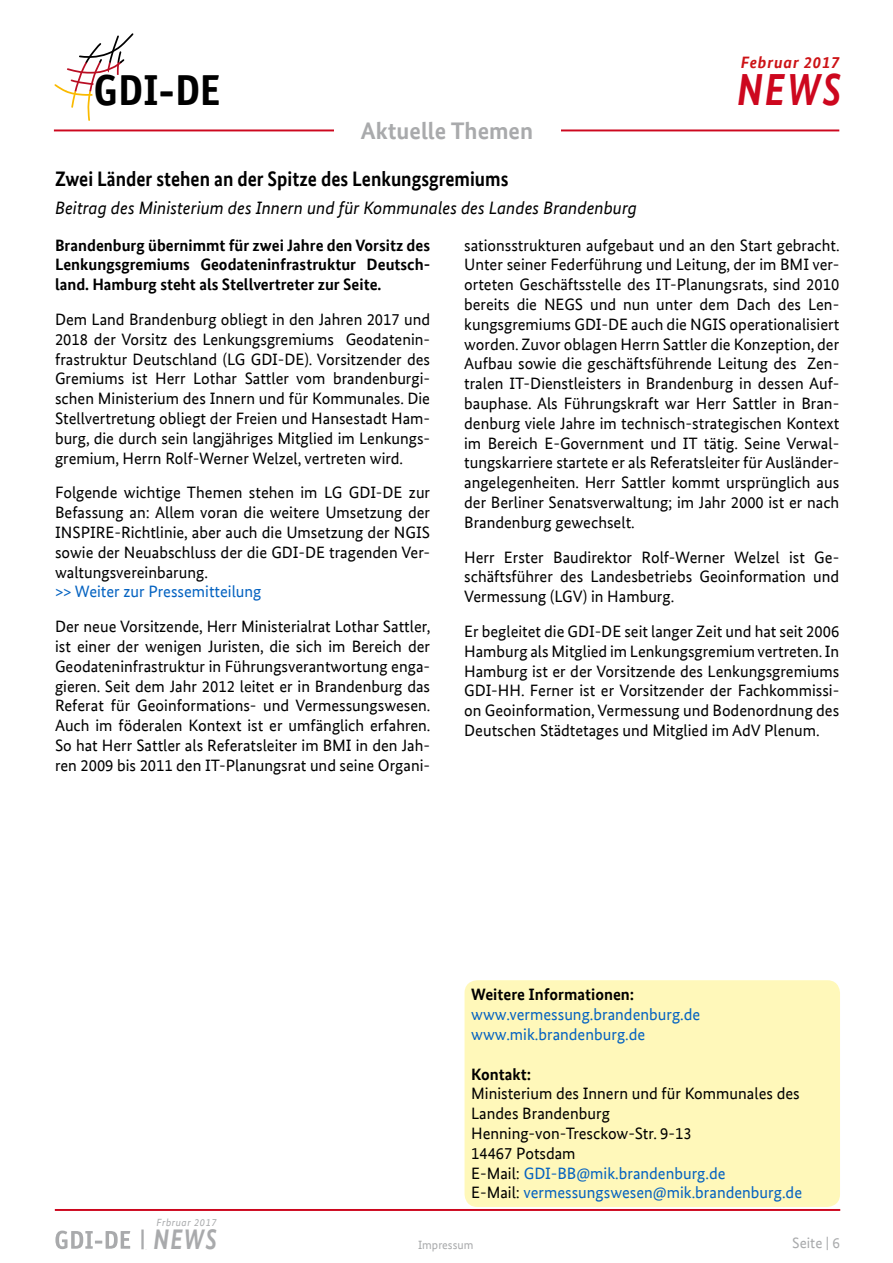
<style>
.page{position:relative;width:893px;height:1263px;background:#fff}
.page>*{position:absolute;margin:0;border:0;box-sizing:border-box;transform-origin:0 0}
.t1{font:italic 700 45px "Bundes Sans Web";color:#cd071e;scale:.85 1}
.t2{font:700 43.5px "Officina Sans";color:#000}
.t3{font:italic 700 28.35px "Bundes Sans Web";color:#a9aaac;scale:.82 1}
.t4{font:700 24px "Bundes Sans Web";color:#a9aaac}
.Überschrift{font:700 21px "Bundes Sans Web";color:#000;scale:.91 1}
.Überschrift-2{font:italic 18px "Bundes Sans Web";color:#000}
.Fliesstext{font:16.5px/19.8px "Bundes Sans Web";color:#000;text-align:justify}
.Fliesstext-2{font:700 16.5px/19.8px "Bundes Sans Web";color:#000;text-align:justify}
.Fliesstext-3{font:16.5px "Bundes Sans Web";color:#0563c1}
.t5{font:italic 700 16.5px "Bundes Sans Web";letter-spacing:.05em;color:#cd1316}
.t6{font:15px "Bundes Sans Web";color:#a9aaac}
.t7{font:12px "Bundes Sans Web";color:#a9aaac}
.t8{font:italic 10.35px "Bundes Sans Web";letter-spacing:.05em;color:#a9aaac}
.s1{color:#000}
</style>
<div class="page">
<hr style="left:54px;top:129px;width:785px;height:2px;background:#cd071e">
<svg style="left:54px;top:33px;width:80px;height:88px"></svg>
<hr style="left:55px;top:1209px;width:785px;height:2px;background:#cd071e">
<svg style="left:151px;top:1210px;width:69px;height:1px"></svg>
<svg style="left:55px;top:1229px;width:89px;height:21px"></svg>
<div style="left:464px;top:980px;width:376px;height:227px;background:#fff8ba;border-radius:13px"></div>
<div style="left:334px;top:115px;width:226px;height:29px;background:#fff"></div>
<p class="t5" style="left:741px;top:53px;width:100px">Februar 2017</p>
<h2 class="t2" style="left:93px;top:63px;width:128px">GDI-DE</h2>
<h1 class="t1" style="left:737px;top:63px;width:124px">NEWS</h1>
<p class="t4" style="left:361px;top:117px;width:174px">Aktuelle Themen</p>
<p class="Überschrift" style="left:55px;top:167px;width:500px">Zwei Länder stehen an der Spitze des Lenkungsgremiums</p>
<p class="Überschrift-2" style="left:55px;top:197px;width:583px">Beitrag des Ministerium des Innern und für Kommunales des Landes Brandenburg</p>
<p class="Fliesstext-2" style="left:55px;top:235px;width:377px">Brandenburg übernimmt für zwei Jahre den Vorsitz des Lenkungsgremiums Geodateninfrastruktur Deutsch&shy;land. Hamburg steht als Stellvertreter zur Seite.</p>
<p class="Fliesstext" style="left:55px;top:309px;width:377px">Dem Land Brandenburg obliegt in den Jahren 2017 und 2018 der Vorsitz des Lenkungsgremiums Geodatenin&shy;frastruktur Deutschland (LG GDI-DE). Vorsitzender des Gremiums ist Herr Lothar Sattler vom brandenburgi&shy;schen Ministerium des Innern und für Kommunales. Die Stellvertretung obliegt der Freien und Hansestadt Ham&shy;burg, die durch sein langjähriges Mitglied im Lenkungs&shy;gremium, Herrn Rolf-Werner Welzel, vertreten wird.</p>
<p class="Fliesstext" style="left:55px;top:483px;width:377px">Folgende wichtige Themen stehen im LG GDI-DE zur Befassung an: Allem voran die weitere Umsetzung der INSPIRE-Richtlinie, aber auch die Umsetzung der NGIS sowie der Neuabschluss der die GDI-DE tragenden Ver&shy;waltungsvereinbarung.</p>
<p class="Fliesstext-3" style="left:55px;top:582px;width:208px">&gt;&gt; Weiter zur Pressemitteilung</p>
<p class="Fliesstext" style="left:55px;top:617px;width:377px">Der neue Vorsitzende, Herr Ministerialrat Lothar Sattler, ist einer der wenigen Juristen, die sich im Bereich der Geodateninfrastruktur in Führungsverantwortung enga&shy;gieren. Seit dem Jahr 2012 leitet er in Brandenburg das Referat für Geoinformations- und Vermessungswesen.<br>Auch im föderalen Kontext ist er umfänglich erfahren.<br>So hat Herr Sattler als Referatsleiter im BMI in den Jah&shy;ren 2009 bis 2011 den IT-Planungsrat und seine Organi-</p>
<p class="Fliesstext" style="left:464px;top:235px;width:377px">sationsstrukturen aufgebaut und an den Start gebracht.<br>Unter seiner Federführung und Leitung, der im BMI ver&shy;orteten Geschäftsstelle des IT-Planungsrats, sind 2010 bereits die NEGS und nun unter dem Dach des Len&shy;kungsgremiums GDI-DE auch die NGIS operationalisiert worden. Zuvor oblagen Herrn Sattler die Konzeption, der Aufbau sowie die geschäftsführende Leitung des Zen&shy;tralen IT-Dienstleisters in Brandenburg in dessen Auf&shy;bauphase. Als Führungskraft war Herr Sattler in Bran&shy;denburg viele Jahre im technisch-strategischen Kontext im Bereich E-Government und IT tätig. Seine Verwal&shy;tungskarriere startete er als Referatsleiter für Ausländer&shy;angelegenheiten. Herr Sattler kommt ursprünglich aus der Berliner Senatsverwaltung; im Jahr 2000 ist er nach Brandenburg gewechselt.</p>
<p class="Fliesstext" style="left:464px;top:547px;width:377px">Herr Erster Baudirektor Rolf-Werner Welzel ist Ge&shy;schäftsführer des Landesbetriebs Geoinformation und Vermessung (LGV) in Hamburg.</p>
<p class="Fliesstext" style="left:464px;top:621px;width:377px">Er begleitet die GDI-DE seit langer Zeit und hat seit 2006<br>Hamburg als Mitglied im Lenkungsgremium vertreten. In Hamburg ist er der Vorsitzende des Lenkungsgremiums GDI-HH. Ferner ist er Vorsitzender der Fachkommissi&shy;on Geoinformation, Vermessung und Bodenordnung des Deutschen Städtetages und Mitglied im AdV Plenum.</p>
<p class="t8" style="left:157px;top:1216px;width:61px">Frbruar 2017</p>
<p class="Fliesstext-2" style="left:471px;top:985px;width:165px">Weitere Informationen:</p>
<p class="Fliesstext-3" style="left:471px;top:1005px;width:231px">www.vermessung.brandenburg.de</p>
<p class="Fliesstext-3" style="left:471px;top:1025px;width:176px">www.mik.brandenburg.de</p>
<p class="Fliesstext-2" style="left:471px;top:1064px;width:61px">Kontakt:</p>
<p class="Fliesstext" style="left:471px;top:1084px;width:330px">Ministerium des Innern und für Kommunales des</p>
<p class="Fliesstext" style="left:471px;top:1104px;width:140px">Landes Brandenburg</p>
<p class="Fliesstext" style="left:471px;top:1123px;width:222px">Henning-von-Tresckow-Str. 9-13</p>
<p class="Fliesstext" style="left:471px;top:1143px;width:106px">14467 Potsdam</p>
<p class="Fliesstext-3" style="left:471px;top:1164px;width:256px"><span class="s1">E-Mail:</span> GDI-BB@mik.brandenburg.de</p>
<p class="Fliesstext-3" style="left:471px;top:1183px;width:332px"><span class="s1">E-Mail:</span> vermessungswesen@mik.brandenburg.de</p>
<h3 class="t3" style="left:153px;top:1223px;width:79px">NEWS</h3>
<p class="t7" style="left:418px;top:1238px;width:57px">Impressum</p>
<p class="t6" style="left:792px;top:1234px;width:49px">Seite | 6</p>
</div>
